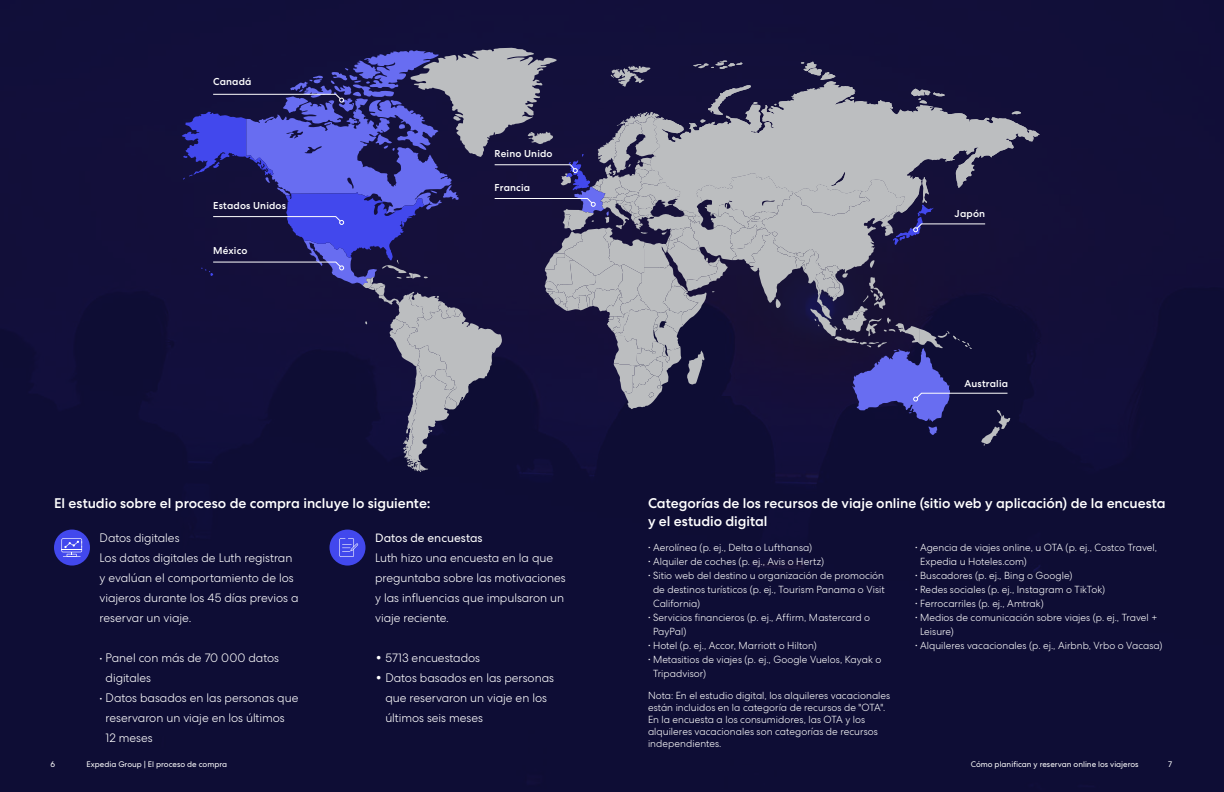
<style>
.page{position:relative;width:1224px;height:792px;background:#0e0d35}
.page>*{position:absolute;margin:0;border:0;box-sizing:border-box;transform-origin:0 0}
.t1{font:500 14px/18px "Centra No 2";color:#fff}
.t2{font:300 12px/20px "Centra No 2";letter-spacing:-.005em;color:#fff}
.t3{font:12px "Centra No 2";color:#fff}
.t4{font:300 10px/14px "Centra No 2";letter-spacing:.005em;color:#fff}
.t5{font:500 10px "Centra No 2";letter-spacing:.015em;color:#fff}
.t6{font:8px "Centra No 2";color:#fff}
.s1{font-family:"Century Gothic Std";font-weight:400}
</style>
<div class="page">
<svg style="left:182px;top:112px;width:30px;height:165px;background:#1d1b60"></svg>
<svg style="left:1011px;top:60px;width:29px;height:157px;background:#1f1c43"></svg>
<div style="left:54px;top:530px;width:36px;height:36px;background:#4248ed;border-radius:50%"></div>
<svg style="left:61px;top:538px;width:21px;height:19px"></svg>
<div style="left:330px;top:530px;width:36px;height:36px;background:#4248ed;border-radius:50%"></div>
<svg style="left:339px;top:538px;width:19px;height:19px"></svg>
<svg style="left:212px;top:48px;width:799px;height:423px;background:#43426a"></svg>
<p class="t5" style="left:213px;top:76px;width:40px">Canadá</p>
<p class="t5" style="left:213px;top:200px;width:74px">Estados Unidos</p>
<p class="t5" style="left:213px;top:245px;width:36px">México</p>
<p class="t5" style="left:495px;top:148px;width:59px">Reino Unido</p>
<p class="t5" style="left:495px;top:182px;width:37px">Francia</p>
<p class="t5" style="left:955px;top:207px;width:32px">Japón</p>
<p class="t5" style="left:964px;top:378px;width:45px">Australia</p>
<h1 class="t1" style="left:54px;top:494px;width:378px">El estudio sobre el proceso de compra incluye lo siguiente:</h1>
<h1 class="t1" style="left:648px;top:494px;width:519px">Categorías de los recursos de viaje online (sitio web y aplicación) de la encuesta y el estudio digital</h1>
<p class="t2" style="left:100px;top:527px;width:201px">Datos digitales<br>Los datos digitales de Luth registran y evalúan el comportamiento de los viajeros durante los 45 días previos a reservar un viaje.</p>
<p class="t2" style="left:106px;top:647px;width:175px;text-indent:-6px">• Panel con más de 70 000 datos digitales</p>
<p class="t2" style="left:106px;top:687px;width:194px;text-indent:-6px">• Datos basados en las personas que reservaron un viaje en los últimos<br>12 meses</p>
<p class="t3" style="left:375px;top:530px;width:109px">Datos de encuestas</p>
<p class="t2" style="left:375px;top:547px;width:192px">Luth hizo una encuesta en la que preguntaba sobre las motivaciones y las influencias que impulsaron un viaje reciente.</p>
<p class="t2" style="left:375px;top:647px;width:107px"><span class="s1">•</span> 5713 encuestados</p>
<p class="t2" style="left:385px;top:667px;width:170px;text-indent:-10px"><span class="s1">•</span> Datos basados en las personas que reservaron un viaje en los últimos seis meses</p>
<p class="t4" style="left:920px;top:540px;width:239px;text-indent:-5px">• Agencia de viajes online, u OTA (p. ej., Costco Travel,<br>Expedia u Hoteles.com)</p>
<p class="t4" style="left:915px;top:568px;width:159px">• Buscadores (p. ej., Bing o Google)</p>
<p class="t4" style="left:915px;top:582px;width:192px">• Redes sociales (p. ej., Instagram o TikTok)</p>
<p class="t4" style="left:915px;top:596px;width:130px">• Ferrocarriles (p. ej., Amtrak)</p>
<p class="t4" style="left:920px;top:610px;width:239px;text-indent:-5px">• Medios de comunicación sobre viajes (p. ej., Travel +<br>Leisure)</p>
<p class="t4" style="left:915px;top:638px;width:249px">• Alquileres vacacionales (p. ej., Airbnb, Vrbo o Vacasa)</p>
<p class="t4" style="left:648px;top:540px;width:166px">• Aerolínea (p. ej., Delta o Lufthansa)</p>
<p class="t4" style="left:648px;top:554px;width:178px">• Alquiler de coches (p. ej., Avis o Hertz)</p>
<p class="t4" style="left:653px;top:568px;width:233px;text-align:justify;text-indent:-5px">• Sitio web del destino u organización de promoción de destinos turísticos (p. ej., Tourism Panama o Visit California)</p>
<p class="t4" style="left:653px;top:610px;width:219px;text-indent:-5px">• Servicios financieros (p. ej., Affirm, Mastercard o<br>PayPal)</p>
<p class="t4" style="left:648px;top:638px;width:170px">• Hotel (p. ej., Accor, Marriott o Hilton)</p>
<p class="t4" style="left:653px;top:652px;width:230px;text-indent:-5px">• Metasitios de viajes (p. ej., Google Vuelos, Kayak o<br>Tripadvisor)</p>
<p class="t4" style="left:648px;top:689px;width:244px;line-height:12px">Nota: En el estudio digital, los alquileres vacacionales están incluidos en la categoría de recursos de "OTA".<br>En la encuesta a los consumidores, las OTA y los alquileres vacacionales son categorías de recursos independientes.</p>
<p class="t6" style="left:51px;top:759px;width:6px">6</p>
<p class="t6" style="left:87px;top:759px;width:142px">Expedia Group | El proceso de compra</p>
<p class="t6" style="left:971px;top:759px;width:169px">Cómo planifican y reservan online los viajeros</p>
<p class="t6" style="left:1168px;top:759px;width:6px">7</p>
</div>
